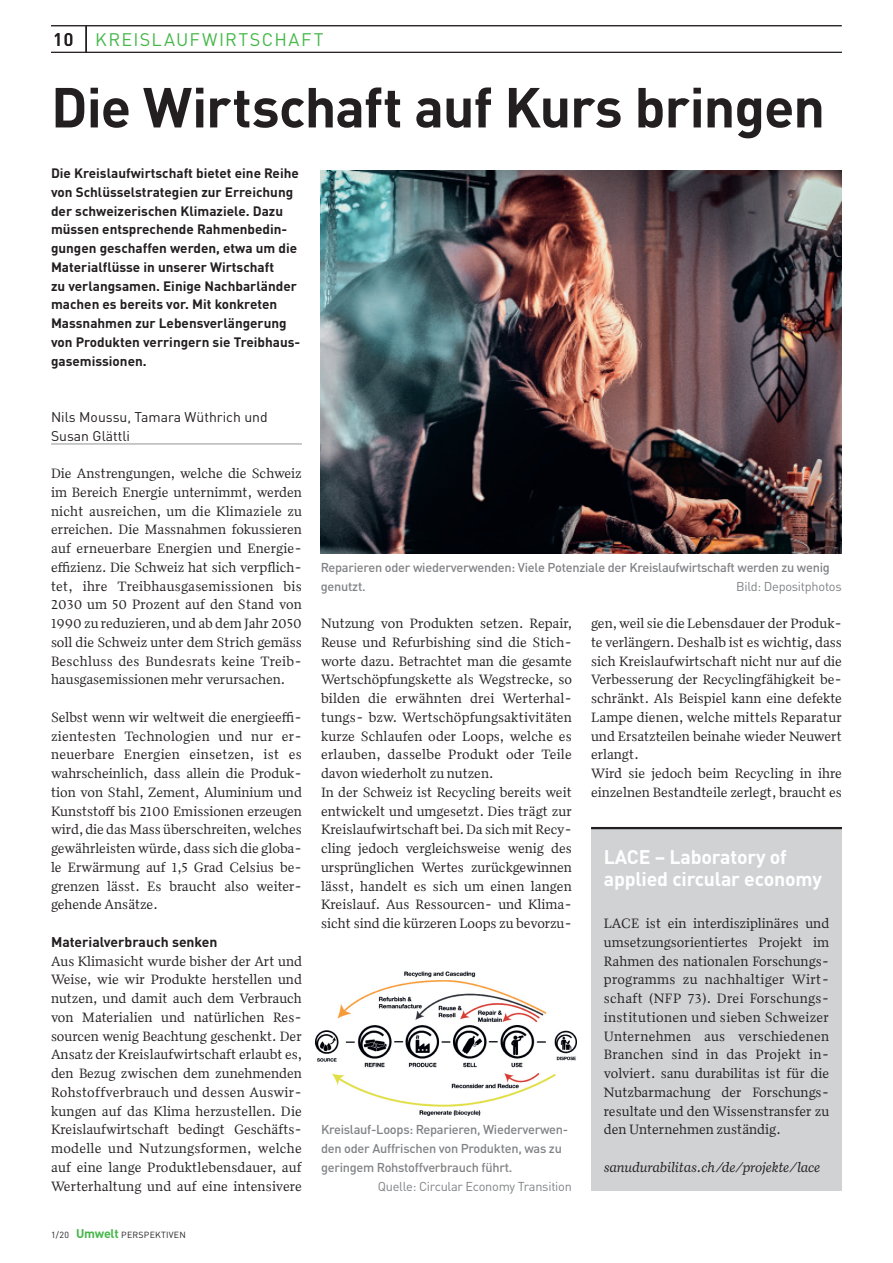
<style>
.page{position:relative;width:893px;height:1263px;background:#fff}
.page>*{position:absolute;margin:0;border:0;box-sizing:border-box;transform-origin:0 0}
.t1{font:700 55.5px "DIN Pro";letter-spacing:-.02em;color:#231f20}
.t2{font:700 19.5px/22.5px "DIN Pro";letter-spacing:-.01em;color:#fff}
.t3{font:18px "DIN Pro";letter-spacing:.08em;color:#45b749}
.t4{font:13.95px/18.8px "Quiosco One LF";color:#231f20;text-align:justify}
.t5{font:13.95px/18.8px "DIN Pro";color:#231f20}
.t6{font:italic 13.95px "Quiosco One LF";letter-spacing:-.01em;color:#231f20}
.t7{font:700 13.95px "DIN Pro";color:#231f20}
.t8{font:700 13.5px/18.8px "DIN Pro";color:#231f20}
.t9{font:500 12.75px/18.8px "DIN Pro";letter-spacing:-.02em;color:#808285}
.t10{font:12.75px "DIN Pro";letter-spacing:-.02em;color:#808285}
.t11{font:8.85px "DIN Pro";letter-spacing:.025em;color:#231f20}
.s1{font-weight:500;color:#231f20}
.s2{font-weight:700;font-size:12.45px;color:#45b749}
</style>
<div class="page">
<hr style="left:51px;top:444px;width:251px;height:1px;background:#939598">
<hr style="left:51px;top:25px;width:791px;height:1px;background:#231f20">
<hr style="left:51px;top:52px;width:791px;height:1px;background:#231f20">
<hr style="left:85px;top:26px;width:2px;height:26px;background:#231f20">
<img style="left:316px;top:971px;width:261px;height:144px">
<div style="left:591px;top:828px;width:251px;height:363px;background:#d1d2d4"></div>
<hr style="left:591px;top:827px;width:251px;height:2px;background:#231f20">
<img style="left:321px;top:171px;width:521px;height:382px">
<p class="t3" style="left:53px;top:25px;width:272px"><span class="s1">10</span> KREISLAUFWIRTSCHAFT</p>
<h1 class="t1" style="left:51px;top:61px;width:775px">Die Wirtschaft auf Kurs bringen</h1>
<p class="t8" style="left:51px;top:162px;width:251px">Die Kreislaufwirtschaft bietet eine Reihe von Schlüsselstrategien zur Erreichung der schweizerischen Klimaziele. Dazu müssen entsprechende Rahmenbedin&shy;gungen geschaffen werden, etwa um die Materialflüsse in unserer Wirtschaft<br>zu verlangsamen. Einige Nachbarländer machen es bereits vor. Mit konkreten Massnahmen zur Lebensverlängerung von Produkten verringern sie Treibhaus&shy;gasemissionen.</p>
<p class="t5" style="left:51px;top:406px;width:218px">Nils Moussu, Tamara Wüthrich und<br>Susan Glättli</p>
<p class="t4" style="left:51px;top:464px;width:252px">Die Anstrengungen, welche die Schweiz im Bereich Energie unternimmt, werden nicht ausreichen, um die Klimaziele zu erreichen. Die Massnahmen fokussieren auf erneuerbare Energien und Energie&shy;effizienz. Die Schweiz hat sich verpflich&shy;tet, ihre Treibhausgasemissionen bis 2030 um 50 Prozent auf den Stand von 1990 zu reduzieren, und ab dem Jahr 2050 soll die Schweiz unter dem Strich gemäss Beschluss des Bundesrats keine Treib&shy;hausgasemissionen mehr verursachen.</p>
<p class="t4" style="left:51px;top:707px;width:252px">Selbst wenn wir weltweit die energieeffi&shy;zientesten Technologien und nur er&shy;neuerbare Energien einsetzen, ist es wahrscheinlich, dass allein die Produk&shy;tion von Stahl, Zement, Aluminium und Kunststoff bis 2100 Emissionen erzeugen wird, die das Mass überschreiten, welches gewährleisten würde, dass sich die globa&shy;le Erwärmung auf 1,5 Grad Celsius be&shy;grenzen lässt. Es braucht also weiter&shy;gehende Ansätze.</p>
<p class="t7" style="left:51px;top:930px;width:168px">Materialverbrauch senken</p>
<p class="t4" style="left:51px;top:951px;width:253px">Aus Klimasicht wurde bisher der Art und Weise, wie wir Produkte herstellen und nutzen, und damit auch dem Verbrauch von Materialien und natürlichen Res&shy;sourcen wenig Beachtung geschenkt. Der Ansatz der Kreislaufwirtschaft erlaubt es, den Bezug zwischen dem zunehmenden Rohstoffverbrauch und dessen Auswir&shy;kungen auf das Klima herzustellen. Die Kreislaufwirtschaft bedingt Geschäfts&shy;modelle und Nutzungsformen, welche auf eine lange Produktlebensdauer, auf Werterhaltung und auf eine intensivere</p>
<p class="t11" style="left:51px;top:1227px;width:136px">1/20 <span class="s2">Umwelt</span> PERSPEKTIVEN</p>
<p class="t9" style="left:321px;top:556px;width:510px">Reparieren oder wiederverwenden: Viele Potenziale der Kreislaufwirtschaft werden zu wenig genutzt.</p>
<p class="t10" style="left:736px;top:576px;width:107px">Bild: Depositphotos</p>
<p class="t4" style="left:321px;top:614px;width:253px;text-align:left">Nutzung von Produkten setzen. Repair, Reuse und Refurbishing sind die Stich&shy;worte dazu. Betrachtet man die gesamte Wertschöpfungskette als Wegstrecke, so bilden die erwähnten drei Werterhal&shy;tungs- bzw. Wertschöpfungsaktivitäten kurze Schlaufen oder Loops, welche es erlauben, dasselbe Produkt oder Teile davon wiederholt zu nutzen.<br>In der Schweiz ist Recycling bereits weit entwickelt und umgesetzt. Dies trägt zur Kreislaufwirtschaft bei. Da sich mit Recy&shy;cling jedoch vergleichsweise wenig des ursprünglichen Wertes zurückgewinnen lässt, handelt es sich um einen langen Kreislauf. Aus Ressourcen- und Klima&shy;sicht sind die kürzeren Loops zu bevorzu-</p>
<p class="t4" style="left:591px;top:614px;width:252px;text-align:left">gen, weil sie die Lebensdauer der Produk&shy;te verlängern. Deshalb ist es wichtig, dass sich Kreislaufwirtschaft nicht nur auf die Verbesserung der Recyclingfähigkeit be&shy;schränkt. Als Beispiel kann eine defekte Lampe dienen, welche mittels Reparatur und Ersatzteilen beinahe wieder Neuwert erlangt.<br>Wird sie jedoch beim Recycling in ihre einzelnen Bestandteile zerlegt, braucht es</p>
<h2 class="t2" style="left:604px;top:843px;width:220px">LACE – Laboratory of applied circular economy</h2>
<p class="t4" style="left:604px;top:914px;width:227px">LACE ist ein interdisziplinäres und umsetzungsorientiertes Projekt im Rahmen des nationalen Forschungs&shy;programms zu nachhaltiger Wirt&shy;schaft (NFP 73). Drei Forschungs&shy;institutionen und sieben Schweizer Unternehmen aus verschiedenen Branchen sind in das Projekt in&shy;volviert. sanu durabilitas ist für die Nutzbarmachung der Forschungs&shy;resultate und den Wissenstransfer zu den Unternehmen zuständig.</p>
<p class="t6" style="left:604px;top:1158px;width:218px">sanudurabilitas.ch/de/projekte/lace</p>
<p class="t9" style="left:321px;top:1119px;width:249px">Kreislauf-Loops: Reparieren, Wiederverwen&shy;den oder Auffrischen von Produkten, was zu geringem Rohstoffverbrauch führt.</p>
<p class="t10" style="left:378px;top:1176px;width:196px">Quelle: Circular Economy Transition</p>
</div>
